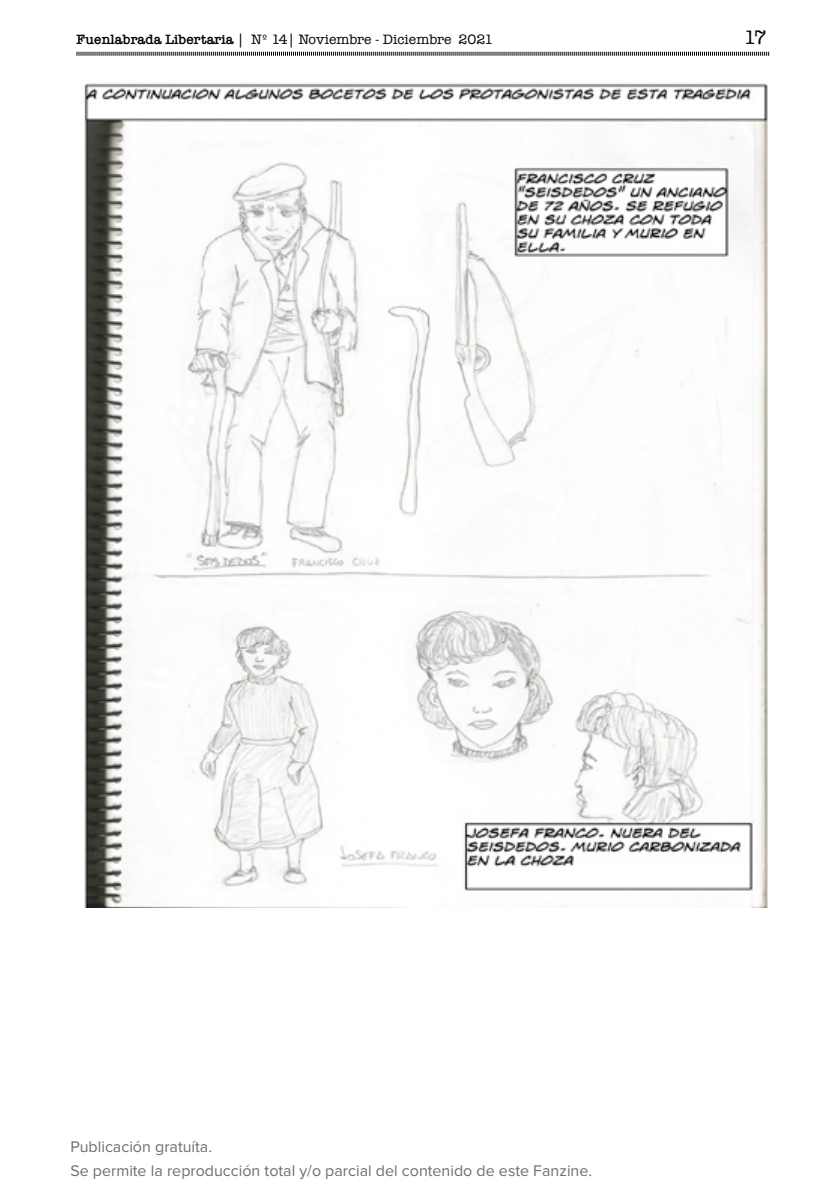
<style>
.page{position:relative;width:840px;height:1191px;background:#fff}
.page>*{position:absolute;margin:0;border:0;box-sizing:border-box;transform-origin:0 0}
.t1{font:20px "American Typewriter";color:#000}
.t2{font:16px/24px "Proxima Nova";color:#706f6f}
.t3{font:14px "American Typewriter";color:#000}
.s1{font-weight:600}
</style>
<div class="page">
<svg style="left:76px;top:51px;width:693px;height:5px"></svg>
<img style="left:84px;top:83px;width:684px;height:824px">
<p class="t3" style="left:77px;top:29px;width:418px"><span class="s1">Fuenlabrada Libertaria</span> | Nº 14| Noviembre - Diciembre 2021</p>
<p class="t1" style="left:743px;top:22px;width:24px">17</p>
<p class="t2" style="left:70px;top:1135px;width:523px">Publicación gratuíta.<br>Se permite la reproducción total y/o parcial del contenido de este Fanzine.</p>
</div>
